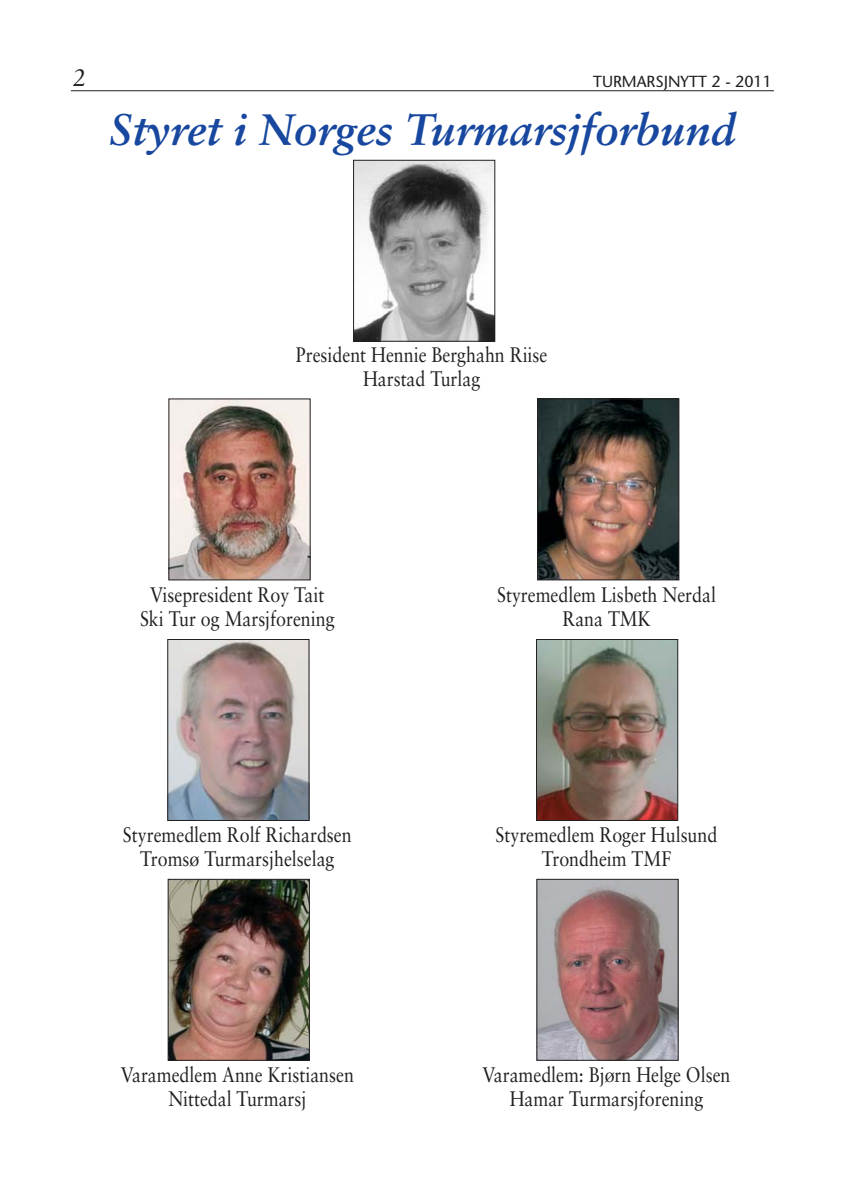
<style>
.page{position:relative;width:842px;height:1191px;background:#fff}
.page>*{position:absolute;margin:0;border:0;box-sizing:border-box;transform-origin:0 0}
.t1{font:italic 700 44px "Sabon";color:#17479e}
.t2{font:italic 24px "Sabon";color:#231f20}
.t3{font:21px/24px "Sabon";color:#231f20;text-align:center;scale:.85 1}
.t4{font:16px "Stone Sans";color:#231f20}
</style>
<div class="page">
<hr style="left:71px;top:90px;width:703px;height:1px;background:#231f20">
<img style="left:355px;top:162px;width:138px;height:177px">
<div style="left:353px;top:160px;width:142px;height:181px;border:1px solid #231f20"></div>
<img style="left:539px;top:881px;width:137px;height:177px">
<img style="left:538px;top:641px;width:138px;height:177px">
<div style="left:536px;top:639px;width:142px;height:181px;border:1px solid #231f20"></div>
<img style="left:170px;top:881px;width:138px;height:177px">
<div style="left:168px;top:879px;width:142px;height:181px;border:1px solid #231f20"></div>
<img style="left:169px;top:641px;width:138px;height:177px">
<div style="left:167px;top:639px;width:142px;height:181px;border:1px solid #231f20"></div>
<img style="left:539px;top:401px;width:138px;height:177px">
<div style="left:537px;top:399px;width:142px;height:181px;border:1px solid #231f20"></div>
<img style="left:171px;top:401px;width:137px;height:177px">
<p class="t2" style="left:73px;top:67px;width:15px">2</p>
<p class="t4" style="left:593px;top:75px;width:180px">TURMARSJNYTT 2 - 2011</p>
<h1 class="t1" style="left:109px;top:111px;width:629px">Styret i Norges Turmarsjforbund</h1>
<p class="t3" style="left:296px;top:344px;width:297px">President Hennie Berghahn Riise<br>Harstad Turlag</p>
<p class="t3" style="left:150px;top:584px;width:206px">Visepresident Roy Tait</p>
<p class="t3" style="left:497px;top:584px;width:259px">Styremedlem Lisbeth Nerdal</p>
<p class="t3" style="left:140px;top:608px;width:230px">Ski Tur og Marsjforening</p>
<p class="t3" style="left:562px;top:608px;width:105px">Rana TMK</p>
<p class="t3" style="left:123px;top:824px;width:271px">Styremedlem Rolf Richardsen</p>
<p class="t3" style="left:496px;top:824px;width:262px">Styremedlem Roger Hulsund</p>
<p class="t3" style="left:140px;top:848px;width:230px">Tromsø Turmarsjhelselag</p>
<p class="t3" style="left:542px;top:848px;width:154px">Trondheim TMF</p>
<p class="t3" style="left:121px;top:1064px;width:276px">Varamedlem Anne Kristiansen</p>
<p class="t3" style="left:482px;top:1064px;width:293px">Varamedlem: Bjørn Helge Olsen</p>
<p class="t3" style="left:168px;top:1088px;width:164px">Nittedal Turmarsj</p>
<p class="t3" style="left:510px;top:1088px;width:229px">Hamar Turmarsjforening</p>
</div>
